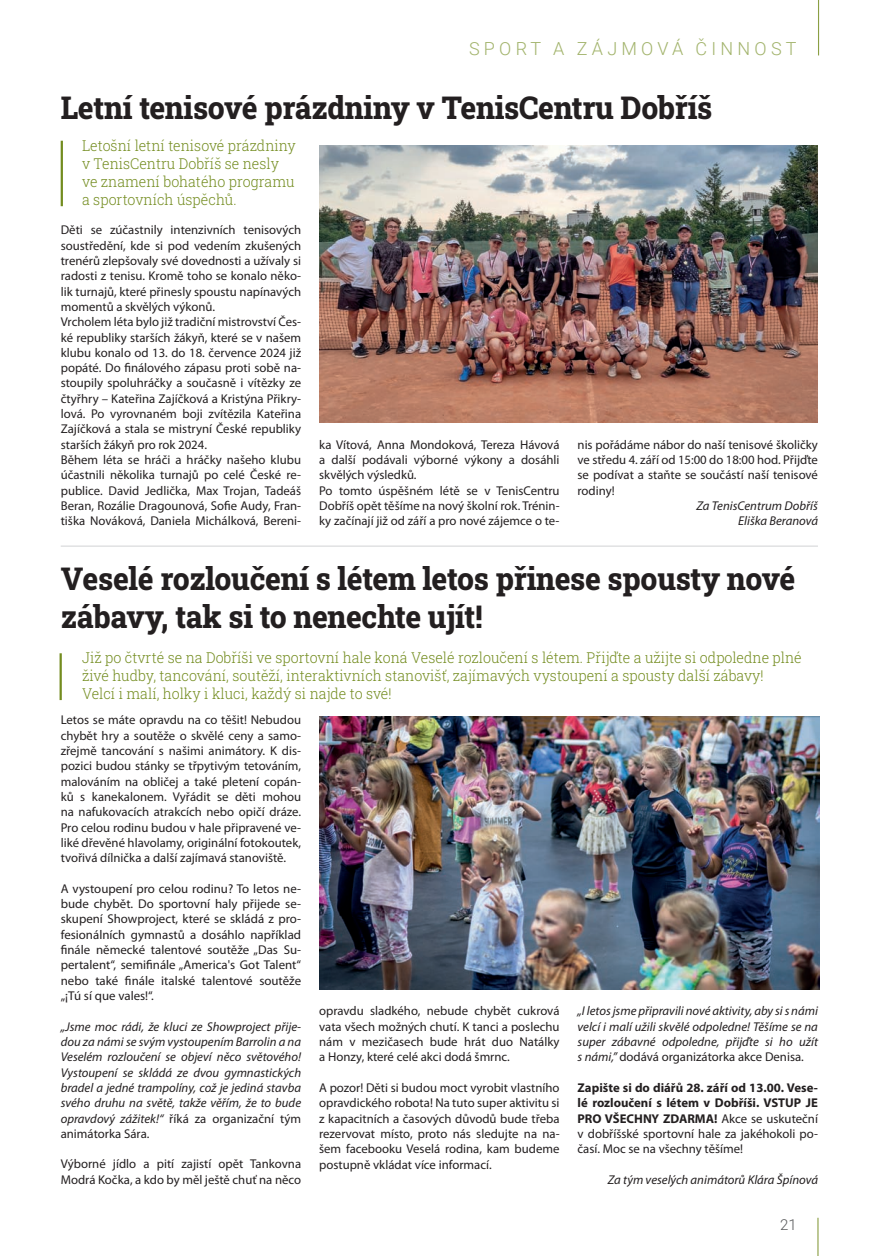
<style>
.page{position:relative;width:877px;height:1256px;background:#fff}
.page>*{position:absolute;margin:0;border:0;box-sizing:border-box;transform-origin:0 0}
.t1{font:800 31.5px/37.8px "Roboto Slab";letter-spacing:-.01em;color:#231f20;scale:.95 1}
.t2{font:300 18px "Roboto";letter-spacing:.235em;color:#a3b46d}
.t3{font:300 15px/18px "Roboto Slab";color:#738c1f;scale:.95 1}
.t4{font:300 15px "Roboto";color:#57585a}
.t5{font:12.75px/15.3px "Myriad Pro";color:#231f20;text-align:justify}
.t6{font:italic 12.75px/15.3px "Myriad Pro";color:#231f20;text-align:justify}
.t7{font:700 12.75px/15.3px "Myriad Pro";color:#231f20;text-align:justify}
.s1{font-style:normal}
.s2{font-weight:400}
</style>
<div class="page">
<hr style="left:818px;top:0;width:1px;height:55px;background:#8b9f44">
<hr style="left:817px;top:1217px;width:1px;height:38px;background:#8b9f44">
<img style="left:319px;top:717px;width:500px;height:272px">
<img style="left:319px;top:146px;width:499px;height:276px">
<hr style="left:61px;top:545px;width:757px;height:1px;background:#d1d2d4">
<hr style="left:60px;top:653px;width:2px;height:47px;background:#738c1f">
<hr style="left:61px;top:141px;width:2px;height:65px;background:#738c1f">
<h2 class="t2" style="left:469px;top:36px;width:329px">SPORT A ZÁJMOVÁ ČINNOST</h2>
<h1 class="t1" style="left:61px;top:88px;width:687px">Letní tenisové prázdniny v TenisCentru Dobříš</h1>
<p class="t3" style="left:82px;top:136px;width:226px">Letošní letní tenisové prázdniny v TenisCentru Dobříš se nesly ve znamení bohatého programu a sportovních úspěchů.</p>
<p class="t5" style="left:61px;top:222px;width:242px;text-align:left">Děti se zúčastnily intenzivních tenisových soustředění, kde si pod vedením zkušených trenérů zlepšovaly své dovednosti a užívaly si radosti z tenisu. Kromě toho se konalo něko&shy;lik turnajů, které přinesly spoustu napínavých momentů a skvělých výkonů.<br>Vrcholem léta bylo již tradiční mistrovství Čes&shy;ké republiky starších žákyň, které se v našem klubu konalo od 13. do 18. července 2024 již popáté. Do finálového zápasu proti sobě na&shy;stoupily spoluhráčky a současně i vítězky ze čtyřhry – Kateřina Zajíčková a Kristýna Přikry&shy;lová. Po vyrovnaném boji zvítězila Kateřina Zajíčková a stala se mistryní České republiky starších žákyň pro rok 2024.<br>Během léta se hráči a hráčky našeho klubu účastnili několika turnajů po celé České re&shy;publice. David Jedlička, Max Trojan, Tadeáš Beran, Rozálie Dragounová, Sofie Audy, Fran&shy;tiška Nováková, Daniela Michálková, Bereni-</p>
<p class="t5" style="left:319px;top:436px;width:242px;text-align:left">ka Vítová, Anna Mondoková, Tereza Hávová a další podávali výborné výkony a dosáhli skvělých výsledků.<br>Po tomto úspěšném létě se v TenisCentru Dobříš opět těšíme na nový školní rok. Trénin&shy;ky začínají již od září a pro nové zájemce o te-</p>
<p class="t5" style="left:577px;top:436px;width:242px">nis pořádáme nábor do naší tenisové školičky ve středu 4. září od 15:00 do 18:00 hod. Přijďte se podívat a staňte se součástí naší tenisové rodiny!</p>
<p class="t6" style="left:696px;top:498px;width:123px;text-align:right">Za TenisCentrum Dobříš<br>Eliška Beranová</p>
<h1 class="t1" style="left:61px;top:559px;width:774px">Veselé rozloučení s létem letos přinese spousty nové zábavy, tak si to nenechte ujít!</h1>
<p class="t3" style="left:82px;top:648px;width:759px">Již po čtvrté se na Dobříši ve sportovní hale koná Veselé rozloučení s létem. Přijďte a užijte si odpoledne plné živé hudby, tancování, soutěží, interaktivních stanovišť, zajímavých vystoupení a spousty další zábavy!<br>Velcí i malí, holky i kluci, každý si najde to své!</p>
<p class="t5" style="left:61px;top:712px;width:242px">Letos se máte opravdu na co těšit! Nebudou chybět hry a soutěže o skvělé ceny a samo&shy;zřejmě tancování s našimi animátory. K dis&shy;pozici budou stánky se třpytivým tetováním, malováním na obličej a také pletení copán&shy;ků s kanekalonem. Vyřádit se děti mohou na nafukovacích atrakcích nebo opičí dráze.<br>Pro celou rodinu budou v hale připravené ve&shy;liké dřevěné hlavolamy, originální fotokoutek, tvořivá dílnička a další zajímavá stanoviště.</p>
<p class="t5" style="left:61px;top:880px;width:242px">A vystoupení pro celou rodinu? To letos ne&shy;bude chybět. Do sportovní haly přijede se&shy;skupení Showproject, které se skládá z pro&shy;fesionálních gymnastů a dosáhlo například finále německé talentové soutěže „Das Su&shy;pertalent“, semifinále „America's Got Talent“ nebo také finále italské talentové soutěže „¡Tú sí que vales!“.</p>
<p class="t6" style="left:61px;top:1018px;width:242px">„Jsme moc rádi, že kluci ze Showproject přije&shy;dou za námi se svým vystoupením Barrolin a na Veselém rozloučení se objeví něco světového!<br>Vystoupení se skládá ze dvou gymnastických bradel a jedné trampolíny, což je jediná stavba svého druhu na světě, takže věřím, že to bude opravdový zážitek!“ <span class="s1">říká za organizační tým animátorka Sára.</span></p>
<p class="t5" style="left:61px;top:1156px;width:242px">Výborné jídlo a pití zajistí opět Tankovna<br>Modrá Kočka, a kdo by měl ještě chuť na něco</p>
<p class="t5" style="left:319px;top:1003px;width:242px">opravdu sladkého, nebude chybět cukrová vata všech možných chutí. K tanci a poslechu nám v mezičasech bude hrát duo Natálky a Honzy, které celé akci dodá šmrnc.</p>
<p class="t5" style="left:319px;top:1079px;width:242px">A pozor! Děti si budou moct vyrobit vlastního opravdického robota! Na tuto super aktivitu si z kapacitních a časových důvodů bude třeba rezervovat místo, proto nás sledujte na na&shy;šem facebooku Veselá rodina, kam budeme postupně vkládat více informací.</p>
<p class="t6" style="left:577px;top:1003px;width:242px">„I letos jsme připravili nové aktivity, aby si s námi velcí i malí užili skvělé odpoledne! Těšíme se na super zábavné odpoledne, přijďte si ho užít s námi,” <span class="s1">dodává organizátorka akce Denisa.</span></p>
<p class="t7" style="left:577px;top:1079px;width:242px">Zapište si do diářů 28. září od 13.00. Vese&shy;lé rozloučení s létem v Dobříši. VSTUP JE PRO VŠECHNY ZDARMA! <span class="s2">Akce se uskuteční v dobříšské sportovní hale za jakéhokoli po&shy;časí. Moc se na všechny těšíme!</span></p>
<p class="t6" style="left:607px;top:1171px;width:212px">Za tým veselých animátorů Klára Špínová</p>
<p class="t4" style="left:780px;top:1214px;width:18px">21</p>
</div>
